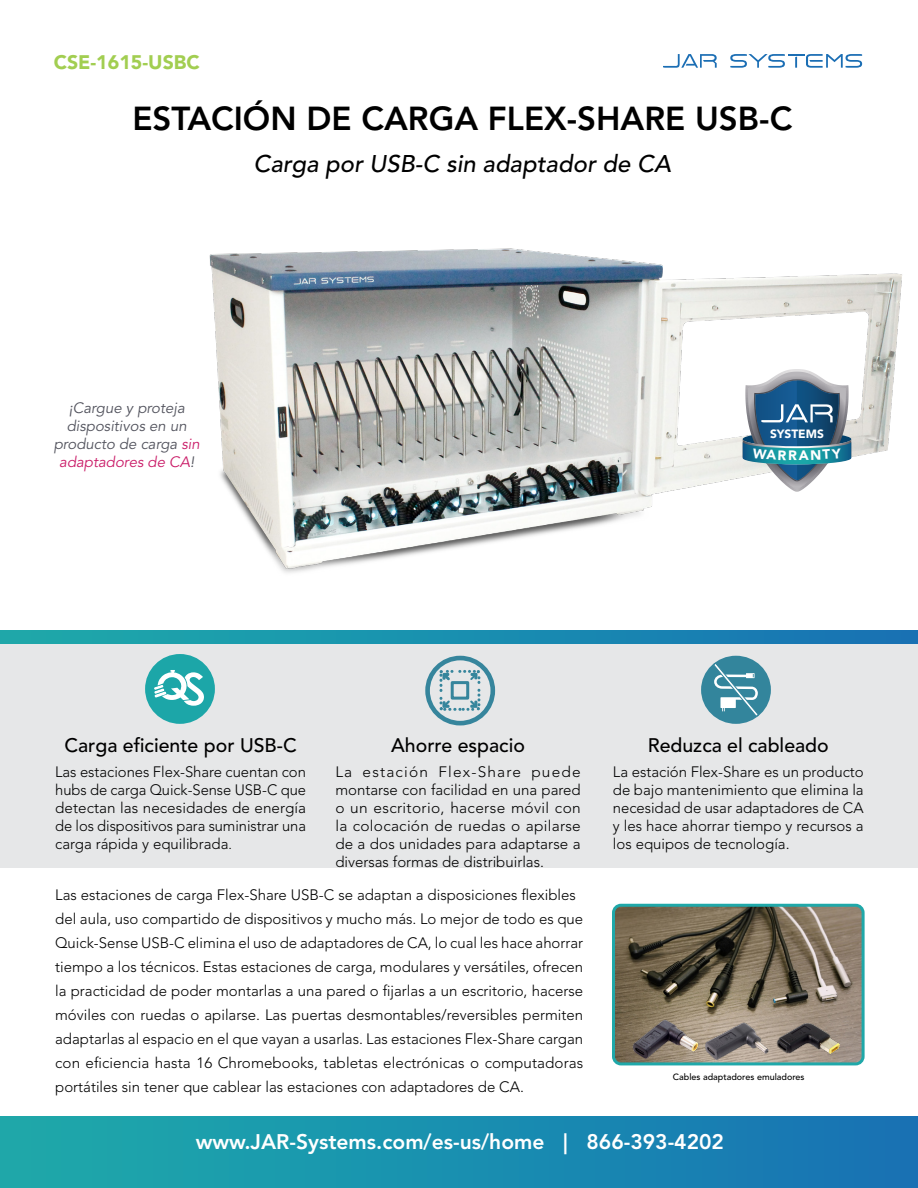
<style>
.page{position:relative;width:918px;height:1188px;background:#fff}
.page>*{position:absolute;margin:0;border:0;box-sizing:border-box;transform-origin:0 0}
.t1{font:800 33px "Avenir LT Std";color:#000}
.t2{font:italic 500 24px "Avenir LT Std";color:#000}
.t3{font:800 21px "Avenir LT Std";color:#fff}
.t4{font:500 19.5px "Avenir LT Std";color:#000}
.t5{font:900 19.5px "Avenir LT Std";color:#a2ce51}
.t6{font:300 15px/18px "Avenir LT Std";color:#000;text-align:justify}
.t7{font:italic 15px/18px "Avenir LT Std";color:#52535d;text-align:center}
.t8{font:900 13.5px "Avenir LT Std";color:#fff}
.t9{font:900 12px "Avenir LT Std";color:#fff}
.t10{font:500 9px "Avenir LT Std";color:#000}
.s1{color:#ca1c68}
.s2{font-size:13.5px}
</style>
<div class="page">
<img style="left:209px;top:248px;width:693px;height:325px">
<div style="left:0;top:638px;width:918px;height:230px;background:#e6e7e8"></div>
<div style="left:0;top:1116px;width:918px;height:72px;background:linear-gradient(to right,#1dabaa,#1772b5)"></div>
<svg style="left:663px;top:54px;width:54px;height:14px"></svg>
<svg style="left:730px;top:54px;width:132px;height:14px"></svg>
<svg style="left:0;top:630px;width:918px;height:14px;background:#198eaf"></svg>
<div style="left:145px;top:654px;width:70px;height:70px;background:#1ca6a8;border-radius:50%"></div>
<svg style="left:154px;top:670px;width:50px;height:36px"></svg>
<div style="left:701px;top:656px;width:70px;height:68px;background:#33859c;border-radius:50%"></div>
<svg style="left:712px;top:662px;width:48px;height:56px"></svg>
<img style="left:616px;top:908px;width:245px;height:153px">
<div style="left:612px;top:904px;width:253px;height:161px;border:3px solid #1fa8a9;border-radius:8px"></div>
<img style="left:630px;top:1003px;width:215px;height:63px">
<svg style="left:438px;top:669px;width:43px;height:43px"></svg>
<div style="left:425px;top:656px;width:70px;height:69px;border:5px solid #36859c;border-radius:50%"></div>
<svg style="left:743px;top:369px;width:108px;height:123px"></svg>
<h3 class="t5" style="left:54px;top:50px;width:148px">CSE-1615-USBC</h3>
<h1 class="t1" style="left:132px;top:99px;width:661px">ESTACIÓN DE CARGA FLEX-SHARE USB-C</h1>
<h2 class="t2" style="left:254px;top:150px;width:419px">Carga por USB-C sin adaptador de CA</h2>
<p class="t7" style="left:54px;top:399px;width:148px">¡Cargue y proteja dispositivos en un producto de carga <span class="s1">sin adaptadores de CA</span>!</p>
<p class="t9" style="left:770px;top:427px;width:55px">SYSTEMS</p>
<p class="t8" style="left:788px;top:447px;width:10px">R</p>
<h3 class="t4" style="left:64px;top:734px;width:234px">Carga eficiente por USB-C</h3>
<p class="t6" style="left:55px;top:763px;width:252px">Las estaciones Flex-Share cuentan con hubs de carga Quick-Sense USB-C que detectan las necesidades de energía de los dispositivos para suministrar una carga rápida y equilibrada<span class="s2">.</span></p>
<h3 class="t4" style="left:391px;top:734px;width:135px">Ahorre espacio</h3>
<p class="t6" style="left:335px;top:763px;width:247px">La estación Flex-Share puede montarse con facilidad en una pared o un escritorio, hacerse móvil con la colocación de ruedas o apilarse de a dos unidades para adaptarse a diversas formas de distribuirlas.</p>
<p class="t6" style="left:55px;top:883px;width:530px;line-height:24px;text-align:left">Las estaciones de carga Flex-Share USB-C se adaptan a disposiciones flexibles del aula, uso compartido de dispositivos y mucho más. Lo mejor de todo es que Quick-Sense USB-C elimina el uso de adaptadores de CA, lo cual les hace ahorrar tiempo a los técnicos. Estas estaciones de carga, modulares y versátiles, ofrecen la practicidad de poder montarlas a una pared o fijarlas a un escritorio, hacerse móviles con ruedas o apilarse. Las puertas desmontables/reversibles permiten adaptarlas al espacio en el que vayan a usarlas. Las estaciones Flex-Share cargan con eficiencia hasta 16 Chromebooks, tabletas electrónicas o computadoras portátiles sin tener que cablear las estaciones con adaptadores de CA.</p>
<h3 class="t4" style="left:648px;top:734px;width:182px">Reduzca el cableado</h3>
<p class="t6" style="left:613px;top:763px;width:252px">La estación Flex-Share es un producto de bajo mantenimiento que elimina la necesidad de usar adaptadores de CA y les hace ahorrar tiempo y recursos a los equipos de tecnología.</p>
<p class="t10" style="left:673px;top:1072px;width:133px">Cables adaptadores emuladores</p>
<h3 class="t3" style="left:196px;top:1130px;width:530px">www.JAR-Systems.com/es-us/home | 866-393-4202</h3>
</div>
